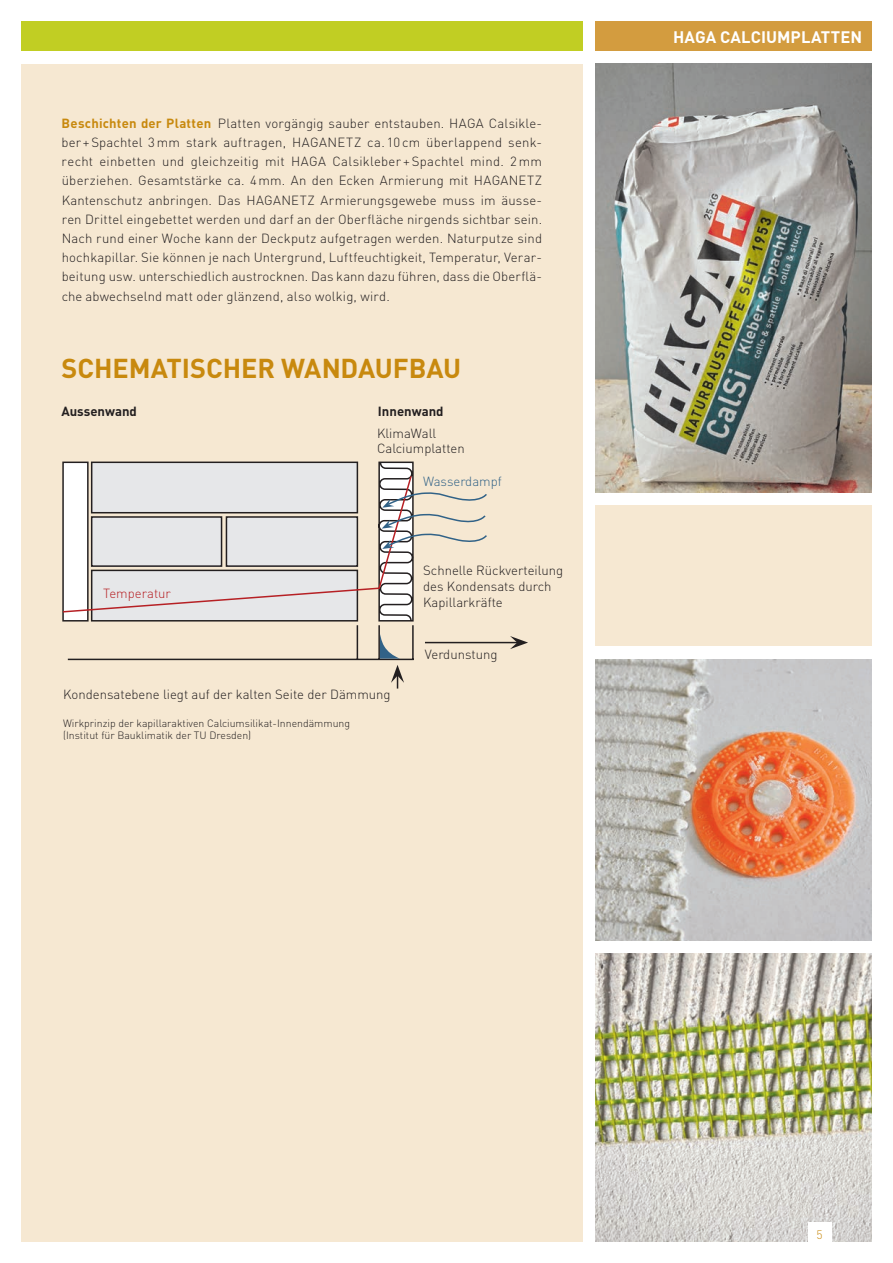
<style>
.page{position:relative;width:893px;height:1263px;background:#fff}
.page>*{position:absolute;margin:0;border:0;box-sizing:border-box;transform-origin:0 0}
.t1{font:700 27px "DIN";letter-spacing:-.005em;color:#c8890e}
.t2{font:700 16.5px "DIN";letter-spacing:.005em;color:#fff}
.t3{font:300 13.2px/19.2px "DIN";color:#231f20}
.t4{font:700 13.2px "DIN";color:#231f20}
.t5{font:300 13.2px "DIN";color:#316287}
.t6{font:300 13.2px "DIN";color:#b62024}
.t7{font:300 12px "DIN";color:#c8890e}
.t8{font:300 10.5px/12.6px "DIN";color:#231f20}
.s1{font-weight:700;color:#c8890e}
</style>
<div class="page">
<div style="left:21px;top:21px;width:562px;height:30px;background:#c1ce23"></div>
<div style="left:595px;top:21px;width:277px;height:30px;background:#d39c3f"></div>
<div style="left:21px;top:64px;width:562px;height:1178px;background:#f6e8d2"></div>
<img style="left:595px;top:954px;width:277px;height:288px">
<img style="left:595px;top:659px;width:277px;height:282px">
<div style="left:92px;top:462px;width:265px;height:51px;background:#e6e7e9"></div>
<div style="left:91px;top:462px;width:267px;height:51px;border:2px solid #231f20"></div>
<div style="left:92px;top:570px;width:265px;height:51px;background:#e6e7e9"></div>
<div style="left:91px;top:570px;width:267px;height:51px;border:2px solid #231f20"></div>
<div style="left:63px;top:462px;width:25px;height:159px;background:#fff"></div>
<div style="left:62px;top:462px;width:27px;height:159px;border:2px solid #231f20"></div>
<svg style="left:62px;top:474px;width:316px;height:139px"></svg>
<svg style="left:510px;top:636px;width:18px;height:13px"></svg>
<hr style="left:425px;top:642px;width:97px;height:1px;background:#231f20">
<svg style="left:391px;top:665px;width:13px;height:23px"></svg>
<hr style="left:68px;top:659px;width:346px;height:1px;background:#231f20">
<hr style="left:357px;top:625px;width:1px;height:34px;background:#231f20">
<hr style="left:378px;top:625px;width:2px;height:34px;background:#231f20">
<hr style="left:412px;top:625px;width:2px;height:34px;background:#231f20">
<svg style="left:380px;top:634px;width:20px;height:25px"></svg>
<svg style="left:378px;top:461px;width:109px;height:161px"></svg>
<img style="left:595px;top:64px;width:277px;height:429px">
<div style="left:595px;top:505px;width:277px;height:141px;background:#f6e8d2"></div>
<div style="left:808px;top:1222px;width:23px;height:39px;background:#fff"></div>
<p class="t3" style="left:62px;top:113px;width:482px;text-align:justify"><span class="s1">Beschichten der Platten</span> Platten vorgängig sauber entstauben. HAGA Calsikle&shy;ber+Spachtel 3mm stark auftragen, HAGANETZ ca. 10 cm überlappend senk&shy;recht einbetten und gleichzeitig mit HAGA Calsikleber +Spachtel mind. 2mm überziehen. Gesamtstärke ca. 4mm. An den Ecken Armierung mit HAGANETZ Kantenschutz anbringen. Das HAGANETZ Armierungsgewebe muss im äusse&shy;ren Drittel eingebettet werden und darf an der Oberfläche nirgends sichtbar sein.<br>Nach rund einer Woche kann der Deckputz aufgetragen werden. Naturputze sind hochkapillar. Sie können je nach Untergrund, Luftfeuchtigkeit, Temperatur, Verar&shy;beitung usw. unterschiedlich austrocknen. Das kann dazu führen, dass die Oberflä&shy;che abwechselnd matt oder glänzend, also wolkig, wird.</p>
<h1 class="t1" style="left:62px;top:350px;width:401px">SCHEMATISCHER WANDAUFBAU</h1>
<p class="t4" style="left:61px;top:402px;width:77px">Aussenwand</p>
<p class="t4" style="left:378px;top:402px;width:67px">Innenwand</p>
<p class="t3" style="left:377px;top:425px;width:89px;line-height:15.8px">KlimaWall<br>Calciumplatten</p>
<p class="t5" style="left:423px;top:473px;width:80px">Wasserdampf</p>
<p class="t6" style="left:103px;top:585px;width:69px">Temperatur</p>
<p class="t3" style="left:63px;top:685px;width:329px">Kondensatebene liegt auf der kalten Seite der Dämmung</p>
<p class="t8" style="left:63px;top:717px;width:289px">Wirkprinzip der kapillaraktiven Calciumsilikat-Innendämmung (Institut für Bauklimatik der TU Dresden)</p>
<p class="t3" style="left:423px;top:563px;width:142px;line-height:15.8px">Schnelle Rückverteilung des Kondensats durch<br>Kapillarkräfte</p>
<p class="t3" style="left:425px;top:645px;width:74px">Verdunstung</p>
<p class="t2" style="left:673px;top:26px;width:191px">HAGA CALCIUMPLATTEN</p>
<p class="t7" style="left:816px;top:1227px;width:8px">5</p>
</div>
